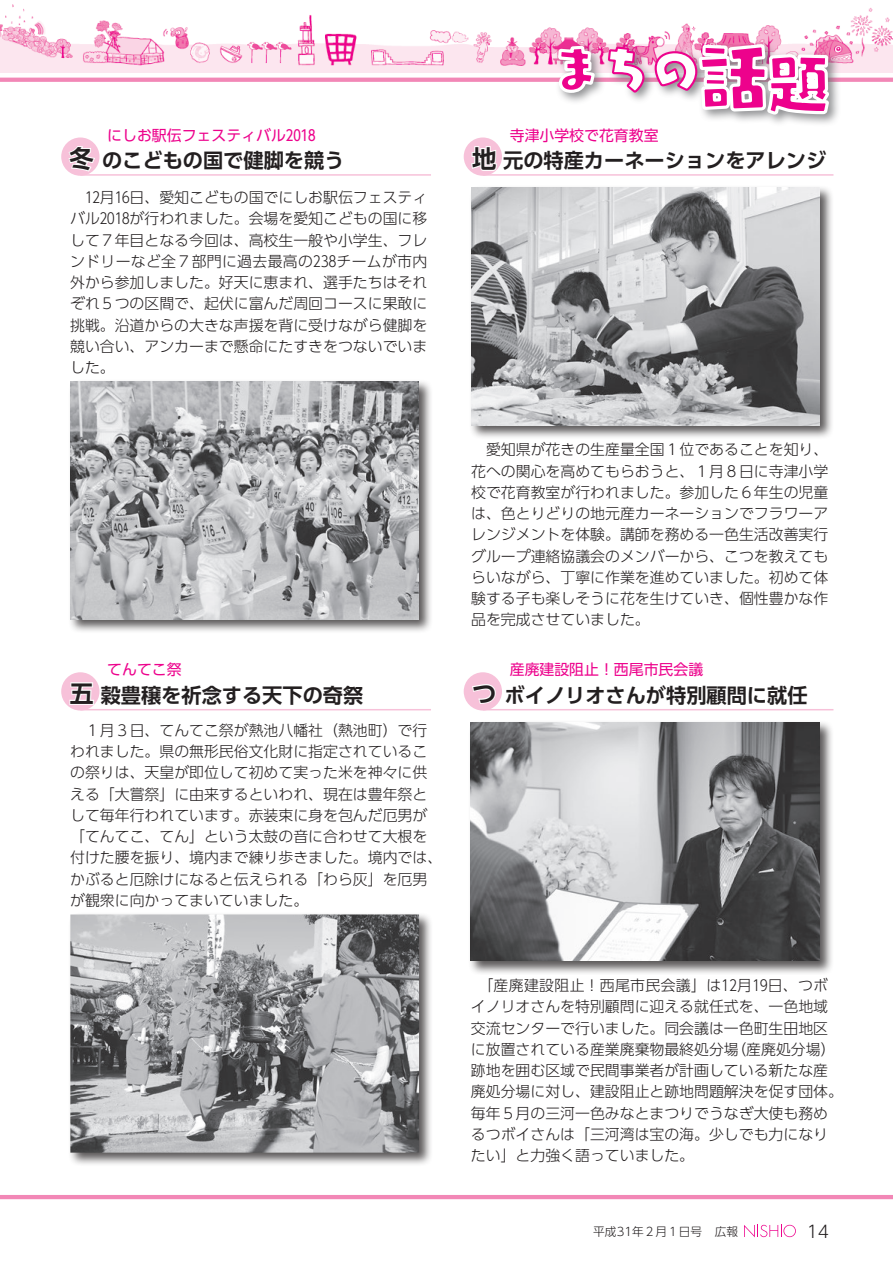
<style>
.page{position:relative;width:893px;height:1263px;background:#fff}
.page>*{position:absolute;margin:0;border:0;box-sizing:border-box;transform-origin:0 0}
.t1{font:700 24.45px "UD Shin Go Pro De";color:#231f20}
.t2{font:700 20.25px "UD Shin Go Pro De";color:#231f20}
.t3{font:300 16.95px "UD Shin Go Pro";color:#231f20}
.t4{font:300 14.85px/21.3px "UD Shin Go Pro";color:#231f20}
.t5{font:14.85px "UD Shin Go Pro";color:#ed028c}
.t6{font:300 14.85px "UD Shin Go Pro";letter-spacing:.025em;color:#231f20}
.t7{font:300 11.7px "UD Shin Go Pro";color:#231f20}
</style>
<div class="page">
<div style="left:61px;top:137px;width:38px;height:39px;background:#f7c1d9;border-radius:50%"></div>
<hr style="left:80px;top:174px;width:351px;height:2px;background:#f7c1d9">
<svg style="left:67px;top:146px;width:276px;height:30px"></svg>
<svg style="left:0;top:78px;width:893px;height:4px;background:#f28bb8"></svg>
<img style="left:0;top:5px;width:893px;height:68px">
<div style="left:554px;top:40px;width:287px;height:87px;background:#6c6d70;opacity:.75"></div>
<hr style="left:0;top:1195px;width:893px;height:4px;background:#f287b6">
<div style="left:464px;top:672px;width:38px;height:38px;background:#f7c1d9;border-radius:50%"></div>
<hr style="left:483px;top:709px;width:350px;height:1px;background:#f7c1d9">
<svg style="left:472px;top:684px;width:25px;height:21px"></svg>
<div style="left:469px;top:720px;width:365px;height:255px;background:#231f20;opacity:.75"></div>
<img style="left:471px;top:723px;width:348px;height:238px">
<div style="left:68px;top:379px;width:365px;height:255px;background:#231f20;opacity:.75"></div>
<img style="left:70px;top:381px;width:349px;height:239px">
<div style="left:469px;top:185px;width:365px;height:255px;background:#231f20;opacity:.75"></div>
<img style="left:471px;top:252px;width:349px;height:173px">
<div style="left:464px;top:137px;width:38px;height:39px;background:#f7c1d9;border-radius:50%"></div>
<hr style="left:483px;top:174px;width:350px;height:2px;background:#f7c1d9">
<svg style="left:470px;top:5px;width:361px;height:247px"></svg>
<div style="left:68px;top:912px;width:365px;height:255px;background:#231f20;opacity:.75"></div>
<img style="left:70px;top:914px;width:349px;height:238px">
<div style="left:61px;top:672px;width:38px;height:38px;background:#f7c1d9;border-radius:50%"></div>
<hr style="left:80px;top:709px;width:351px;height:1px;background:#f7c1d9">
<svg style="left:68px;top:681px;width:32px;height:27px"></svg>
<svg style="left:744px;top:1225px;width:52px;height:12px"></svg>
<p class="t5" style="left:107px;top:123px;width:210px">にしお駅伝フェスティバル２０１８</p>
<p class="t5" style="left:510px;top:123px;width:150px">寺津小学校で花育教室</p>
<h1 class="t1" style="left:70px;top:139px;width:26px">冬</h1>
<h2 class="t2" style="left:102px;top:144px;width:244px">のこどもの国で健脚を競う</h2>
<h1 class="t1" style="left:472px;top:139px;width:26px">地</h1>
<h2 class="t2" style="left:503px;top:144px;width:325px">元の特産カーネーションをアレンジ</h2>
<p class="t4" style="left:70px;top:186px;width:359px;text-align:justify;text-indent:15px">１２月１６日、愛知こどもの国でにしお駅伝フェスティバル２０１８が行われました。会場を愛知こどもの国に移して７年目となる今回は、高校生一般や小学生、フレンドリーなど全７部門に過去最高の２３８チームが市内外から参加しました。好天に恵まれ、選手たちはそれぞれ５つの区間で、起伏に富んだ周回コースに果敢に挑戦。沿道からの大きな声援を背に受けながら健脚を競い合い、アンカーまで懸命にたすきをつないでいました。</p>
<p class="t4" style="left:471px;top:438px;width:359px;text-align:justify;text-indent:15px">愛知県が花きの生産量全国１位であることを知り、花への関心を高めてもらおうと、１月８日に寺津小学校で花育教室が行われました。参加した６年生の児童は、色とりどりの地元産カーネーションでフラワーアレンジメントを体験。講師を務める一色生活改善実行グループ連絡協議会のメンバーから、こつを教えてもらいながら、丁寧に作業を進めていました。初めて体験する子も楽しそうに花を生けていき、個性豊かな作品を完成させていました。</p>
<p class="t5" style="left:107px;top:658px;width:76px">てんてこ祭</p>
<p class="t5" style="left:510px;top:658px;width:195px">産廃建設阻止！西尾市民会議</p>
<h1 class="t1" style="left:70px;top:674px;width:26px">五</h1>
<h2 class="t2" style="left:101px;top:679px;width:264px">穀豊穣を祈念する天下の奇祭</h2>
<h1 class="t1" style="left:472px;top:674px;width:26px">つ</h1>
<h2 class="t2" style="left:505px;top:679px;width:304px">ボイノリオさんが特別顧問に就任</h2>
<p class="t4" style="left:70px;top:719px;width:374px;text-indent:15px">１月３日、てんてこ祭が熱池八幡社（熱池町）で行われました。県の無形民俗文化財に指定されているこの祭りは、天皇が即位して初めて実った米を神々に供える「大嘗祭」に由来するといわれ、現在は豊年祭として毎年行われています。赤装束に身を包んだ厄男が「てんてこ、てん」という太鼓の音に合わせて大根を付けた腰を振り、境内まで練り歩きました。境内では、かぶると厄除けになると伝えられる「わら灰」を厄男が観衆に向かってまいていました。</p>
<p class="t6" style="left:478px;top:973px;width:351px">「産廃建設阻止！西尾市民会議」は１２月１９日、つボ</p>
<p class="t4" style="left:471px;top:995px;width:359px">イノリオさんを特別顧問に迎える就任式を、一色地域</p>
<p class="t4" style="left:471px;top:1017px;width:359px">交流センターで行いました。同会議は一色町生田地区</p>
<p class="t4" style="left:731px;top:1038px;width:106px">（産廃処分場(</p>
<p class="t4" style="left:471px;top:1038px;width:374px">に放置されている産業廃棄物最終処分場<br>跡地を囲む区域で民間事業者が計画している新たな産廃処分場に対し、建設阻止と跡地問題解決を促す団体。毎年５月の三河一色みなとまつりでうなぎ大使も務めるつボイさんは「三河湾は宝の海。少しでも力になりたい」と力強く語っていました。</p>
<p class="t7" style="left:593px;top:1221px;width:110px">平成31年２月１日号</p>
<p class="t7" style="left:715px;top:1221px;width:25px">広報</p>
<p class="t3" style="left:807px;top:1217px;width:24px">14</p>
</div>
